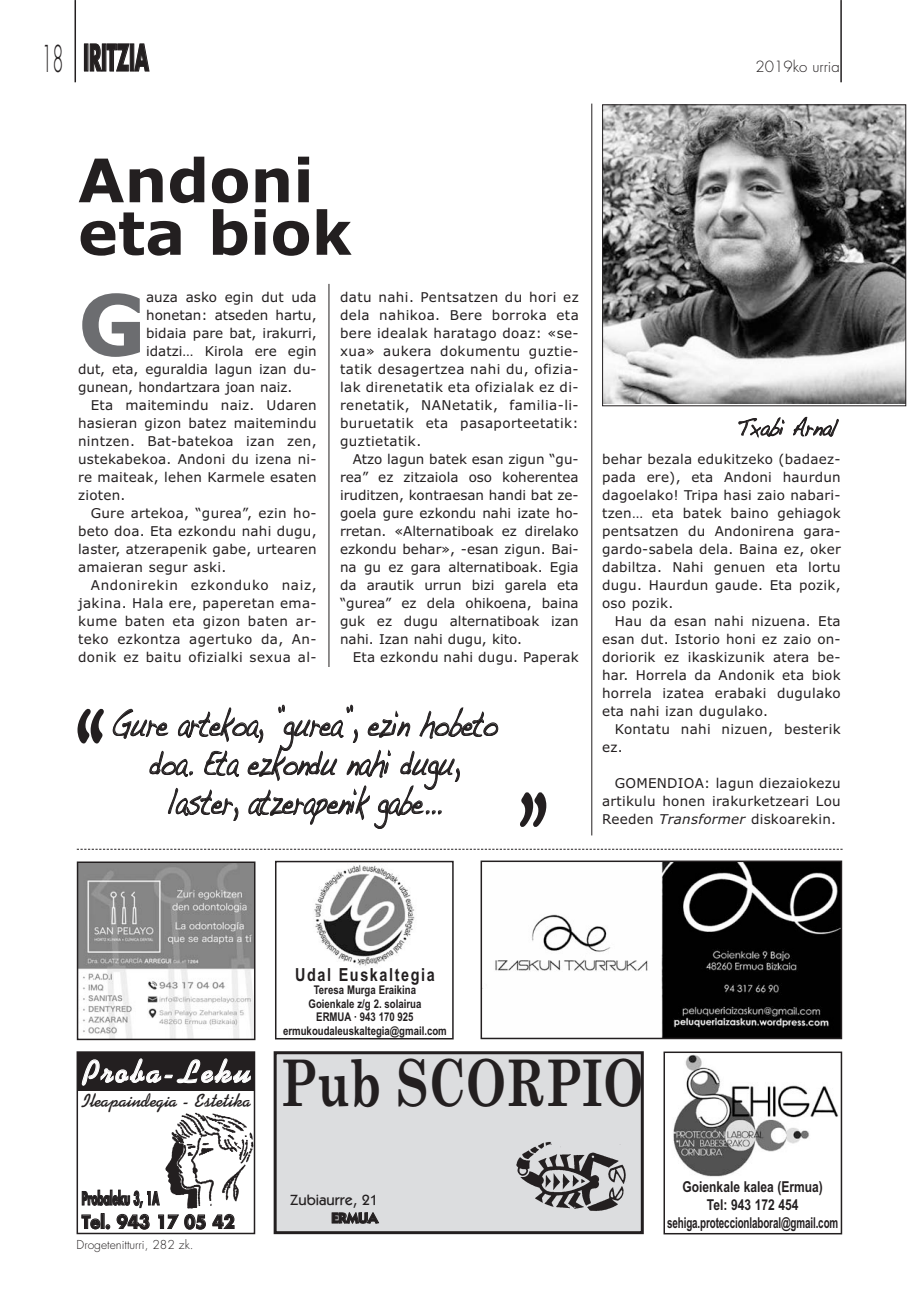
<style>
.page{position:relative;width:919px;height:1289px;background:#fff}
.page>*{position:absolute;margin:0;border:0;box-sizing:border-box;transform-origin:0 0}
.t1{font:120px "Goudy Old Style T";color:#231f20;scale:.7 1}
.t2{font:700 84.15px "Verdana";color:#6c6d70}
.t3{font:700 64.2px "Century Schoolbook";color:#231f20;scale:.75 1}
.t4{font:700 60px/52.5px "Verdana";color:#231f20}
.t5{font:36px/39px "Handwriting";letter-spacing:-.015em;color:#231f20;text-align:center;scale:.65 1}
.t6{font:700 36px "Swing";letter-spacing:.08em;color:#fff}
.t7{font:700 36px "Futura";letter-spacing:-.005em;color:#231f20;scale:.5 1}
.t8{font:22.5px "Handwriting";letter-spacing:-.005em;color:#231f20;scale:.8 1}
.t9{font:700 21px "Swing";color:#231f20}
.t10{font:700 18px/23.4px "Futura";color:#231f20;scale:.5 1}
.t11{font:700 18px "Arial";letter-spacing:.11em;color:#231f20;scale:.8 1}
.t12{font:700 15px/18px "Arial";color:#231f20;text-align:center;scale:.8 1}
.t13{font:700 15px "Arial Narrow";letter-spacing:-.01em;color:#231f20;scale:.8 1}
.t14{font:300 15px "Futura";color:#231f20}
.t15{font:500 14.85px "Itc Kabel";color:#231f20}
.t16{font:700 14.85px "Itc Kabel";letter-spacing:-.01em;color:#231f20}
.t17{font:13.5px/18px "Verdana";letter-spacing:.02em;color:#231f20;text-align:justify}
.t18{font:13.5px "Verdana";color:#231f20}
.t19{font:13.5px "Verdana";letter-spacing:.045em;color:#231f20}
.t20{font:700 12px/13.5px "Arial";color:#231f20;text-align:center;scale:.8 1}
.t21{font:300 12px "Futura";color:#231f20}
.s1{font-weight:300}
.s2{font-style:italic}
</style>
<div class="page">
<hr style="left:74px;top:1px;width:2px;height:81px;background:#231f20">
<hr style="left:840px;top:1px;width:1px;height:81px;background:#231f20">
<hr style="left:328px;top:284px;width:1px;height:397px;background:#231f20">
<img style="left:604px;top:107px;width:299px;height:296px">
<div style="left:602px;top:105px;width:303px;height:301px;border:1px solid #231f20"></div>
<hr style="left:591px;top:104px;width:1px;height:731px;background:#231f20">
<svg style="left:77px;top:848px;width:765px;height:1px"></svg>
<img style="left:165px;top:1112px;width:87px;height:97px">
<div style="left:77px;top:1051px;width:178px;height:183px;border:2px solid #231f20"></div>
<div style="left:77px;top:1052px;width:178px;height:38px;background:#231f20"></div>
<div style="left:663px;top:1051px;width:179px;height:183px;border:2px solid #231f20"></div>
<div style="left:665px;top:1179px;width:174px;height:52px;background:#fff"></div>
<img style="left:673px;top:1054px;width:166px;height:123px">
<div style="left:276px;top:1054px;width:364px;height:177px;background:#dcdddf"></div>
<img style="left:516px;top:1142px;width:110px;height:69px">
<div style="left:273px;top:1051px;width:370px;height:183px;border:3px solid #231f20"></div>
<img style="left:495px;top:863px;width:344px;height:173px">
<div style="left:480px;top:860px;width:362px;height:179px;border:2px solid #231f20"></div>
<div style="left:275px;top:860px;width:178px;height:179px;border:2px solid #231f20"></div>
<img style="left:314px;top:865px;width:101px;height:101px">
<img style="left:80px;top:864px;width:172px;height:173px">
<div style="left:77px;top:861px;width:178px;height:179px;border:2px solid #231f20"></div>
<h3 class="t7" style="left:41px;top:41px;width:216px"><span class="s1">18</span> IRITZIA</h3>
<p class="t14" style="left:755px;top:59px;width:86px">2019ko urria</p>
<h3 class="t4" style="left:78px;top:159px;width:275px">Andoni eta biok</h3>
<h2 class="t2" style="left:78px;top:292px;width:70px">G</h2>
<p class="t18" style="left:146px;top:291px;width:172px">auza asko egin dut uda</p>
<p class="t18" style="left:146px;top:309px;width:172px">honetan: atseden hartu,</p>
<p class="t18" style="left:146px;top:327px;width:172px">bidaia pare bat, irakurri,</p>
<p class="t18" style="left:146px;top:345px;width:172px">idatzi… Kirola ere egin</p>
<p class="t18" style="left:78px;top:363px;width:240px">dut, eta, eguraldia lagun izan du-</p>
<p class="t18" style="left:78px;top:381px;width:216px">gunean, hondartzara joan naiz.</p>
<p class="t17" style="left:91px;top:397px;width:227px">Eta maitemindu naiz. Udaren</p>
<p class="t17" style="left:78px;top:415px;width:240px">hasieran gizon batez maitemindu</p>
<p class="t17" style="left:78px;top:433px;width:240px">nintzen. Bat-batekoa izan zen,</p>
<p class="t17" style="left:78px;top:451px;width:240px">ustekabekoa. Andoni du izena ni-</p>
<p class="t17" style="left:78px;top:469px;width:240px">re maiteak, lehen Karmele esaten</p>
<p class="t17" style="left:78px;top:487px;width:49px">zioten.</p>
<p class="t17" style="left:91px;top:505px;width:227px">Gure artekoa, “gurea”, ezin ho-</p>
<p class="t17" style="left:78px;top:523px;width:240px">beto doa. Eta ezkondu nahi dugu,</p>
<p class="t17" style="left:78px;top:541px;width:240px">laster, atzerapenik gabe, urtearen</p>
<p class="t17" style="left:78px;top:559px;width:150px">amaieran segur aski.</p>
<p class="t19" style="left:91px;top:579px;width:227px">Andonirekin ezkonduko naiz,</p>
<p class="t17" style="left:78px;top:595px;width:240px">jakina. Hala ere, paperetan ema-</p>
<p class="t17" style="left:78px;top:613px;width:240px">kume baten eta gizon baten ar-</p>
<p class="t17" style="left:78px;top:631px;width:240px">teko ezkontza agertuko da, An-</p>
<p class="t17" style="left:78px;top:649px;width:240px">donik ez baitu ofizialki sexua al-</p>
<p class="t17" style="left:340px;top:289px;width:240px">datu nahi. Pentsatzen du hori ez dela nahikoa. Bere borroka eta bere idealak haratago doaz: «se&shy;xua» aukera dokumentu guztie&shy;tatik desagertzea nahi du, ofizia&shy;lak direnetatik eta ofizialak ez di&shy;renetatik, NANetatik, familia-li&shy;buruetatik eta pasaporteetatik: guztietatik.</p>
<p class="t17" style="left:340px;top:451px;width:240px;text-indent:13px">Atzo lagun batek esan zigun “gu&shy;rea” ez zitzaiola oso koherentea iruditzen, kontraesan handi bat ze&shy;goela gure ezkondu nahi izate ho&shy;rretan. «Alternatiboak ez direlako ezkondu behar», -esan zigun. Bai&shy;na gu ez gara alternatiboak. Egia da arautik urrun bizi garela eta “gurea” ez dela ohikoena, baina guk ez dugu alternatiboak izan nahi. Izan nahi dugu, kito.</p>
<p class="t17" style="left:353px;top:649px;width:227px">Eta ezkondu nahi dugu. Paperak</p>
<h1 class="t1" style="left:70px;top:710px;width:47px">“</h1>
<h3 class="t5" style="left:111px;top:711px;width:595px">Gure artekoa, ”gurea”, ezin hobeto doa. Eta ezkondu nahi dugu, laster, atzerapenik gabe...</h3>
<h1 class="t1" style="left:513px;top:794px;width:47px">”</h1>
<h3 class="t8" style="left:737px;top:419px;width:126px">Txabi Arnal</h3>
<p class="t17" style="left:602px;top:451px;width:240px">behar bezala edukitzeko (badaez&shy;pada ere), eta Andoni haurdun dagoelako! Tripa hasi zaio nabari&shy;tzen… eta batek baino gehiagok pentsatzen du Andonirena gara&shy;gardo-sabela dela. Baina ez, oker dabiltza. Nahi genuen eta lortu dugu. Haurdun gaude. Eta pozik, oso pozik.</p>
<p class="t17" style="left:602px;top:613px;width:240px;text-indent:13px">Hau da esan nahi nizuena. Eta esan dut. Istorio honi ez zaio on&shy;doriorik ez ikaskizunik atera be&shy;har. Horrela da Andonik eta biok horrela izatea erabaki dugulako eta nahi izan dugulako.</p>
<p class="t17" style="left:602px;top:721px;width:240px;text-indent:13px">Kontatu nahi nizuen, besterik ez.</p>
<p class="t17" style="left:602px;top:775px;width:240px;text-indent:13px">GOMENDIOA: lagun diezaiokezu artikulu honen irakurketzeari Lou Reeden <span class="s2">Transformer</span> diskoarekin.</p>
<h3 class="t11" style="left:295px;top:968px;width:176px">Udal Euskaltegia</h3>
<p class="t20" style="left:283px;top:984px;width:206px">Teresa Murga Eraikina<br>Goienkale z/g 2. solairua<br>ERMUA · 943 170 925 ermukoudaleuskaltegia@gmail.com</p>
<h3 class="t6" style="left:81px;top:1058px;width:170px">Proba-Leku</h3>
<h3 class="t9" style="left:81px;top:1093px;width:171px">Ileapaindegia - Estetika</h3>
<h3 class="t10" style="left:82px;top:1187px;width:308px">Probaleku 3, 1A<br>Tel. 943 17 05 42</h3>
<p class="t21" style="left:77px;top:1238px;width:118px">Drogetenitturri, 282 zk.</p>
<h3 class="t3" style="left:280px;top:1059px;width:485px">Pub SCORPIO</h3>
<p class="t15" style="left:290px;top:1194px;width:89px">Zubiaurre, 21</p>
<p class="t16" style="left:331px;top:1212px;width:48px">ERMUA</p>
<p class="t12" style="left:682px;top:1179px;width:177px">Goienkale kalea (Ermua)<br>Tel: 943 172 454</p>
<p class="t13" style="left:667px;top:1217px;width:215px">sehiga.proteccionlaboral@gmail.com</p>
</div>
